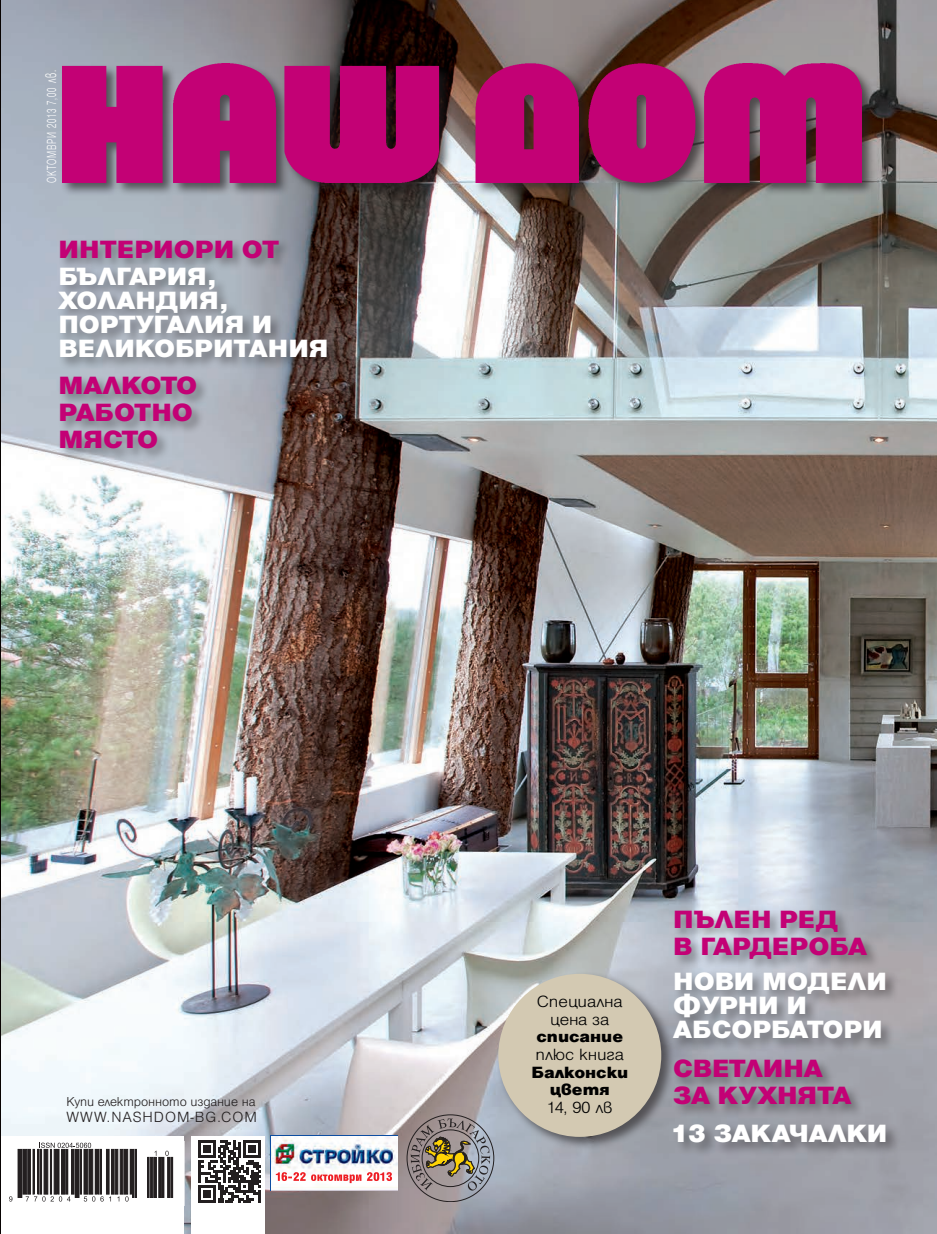
<style>
.page{position:relative;width:937px;height:1234px;background:#fff}
.page>*{position:absolute;margin:0;border:0;box-sizing:border-box;transform-origin:0 0}
.t1{font:900 27px/24px "Helen Bg";color:#fff;scale:1.08 1}
.t2{font:900 27px "Helen Bg";color:#c30175;scale:1.08 1}
.t3{font:300 17.55px "Helen Bg";color:#000;scale:1.08 1}
.t4{font:900 17.55px "Helen Bg";color:#000;scale:1.08 1}
.t5{font:300 15.9px "Helen Bg";letter-spacing:.07em;color:#231f20}
.t6{font:300 14.25px "Helen Bg";letter-spacing:.08em;color:#fff;scale:.64 1}
.t7{font:300 13.95px "Helen Bg";letter-spacing:-.01em;color:#231f20}
.s1{font-size:16.5px}
</style>
<div class="page">
<img style="left:1px;top:0;width:936px;height:1233px">
<div style="left:61px;top:61px;width:815px;height:135px;background:#231f20;opacity:.65"></div>
<img style="left:63px;top:63px;width:798px;height:119px">
<svg style="left:411px;top:1118px;width:79px;height:72px"></svg>
<hr style="left:0;top:0;width:1px;height:1233px;background:#080302">
<div style="left:1px;top:1136px;width:183px;height:97px;background:#fff"></div>
<svg style="left:9px;top:1144px;width:165px;height:58px"></svg>
<div style="left:18px;top:1149px;width:1px;height:48px;border:1px solid #231f20"></div>
<div style="left:21px;top:1149px;width:1px;height:48px;border:1px solid #231f20"></div>
<div style="left:23px;top:1149px;width:4px;height:44px;background:#231f20;border:1px solid #231f20"></div>
<hr style="left:28px;top:1149px;width:2px;height:44px;background:#231f20">
<div style="left:33px;top:1149px;width:1px;height:44px;border:1px solid #231f20"></div>
<div style="left:38px;top:1149px;width:1px;height:44px;border:1px solid #231f20"></div>
<div style="left:40px;top:1149px;width:2px;height:44px;border:1px solid #231f20"></div>
<div style="left:44px;top:1149px;width:4px;height:44px;background:#231f20;border:1px solid #231f20"></div>
<div style="left:50px;top:1149px;width:2px;height:44px;border:1px solid #231f20"></div>
<div style="left:54px;top:1149px;width:3px;height:44px;background:#231f20;border:1px solid #231f20"></div>
<div style="left:58px;top:1149px;width:1px;height:44px;border:1px solid #231f20"></div>
<hr style="left:62px;top:1149px;width:3px;height:44px;background:#231f20">
<div style="left:66px;top:1149px;width:2px;height:44px;border:1px solid #231f20"></div>
<hr style="left:71px;top:1149px;width:3px;height:44px;background:#231f20">
<div style="left:75px;top:1149px;width:2px;height:48px;border:1px solid #231f20"></div>
<div style="left:78px;top:1149px;width:1px;height:48px;border:1px solid #231f20"></div>
<div style="left:80px;top:1149px;width:2px;height:44px;border:1px solid #231f20"></div>
<svg style="left:84px;top:1149px;width:4px;height:44px"></svg>
<svg style="left:89px;top:1149px;width:4px;height:44px"></svg>
<div style="left:95px;top:1149px;width:1px;height:44px;border:1px solid #231f20"></div>
<div style="left:98px;top:1149px;width:1px;height:44px;border:1px solid #231f20"></div>
<div style="left:100px;top:1149px;width:1px;height:44px;border:1px solid #231f20"></div>
<hr style="left:106px;top:1149px;width:3px;height:44px;background:#231f20">
<hr style="left:111px;top:1149px;width:3px;height:44px;background:#231f20">
<div style="left:115px;top:1149px;width:3px;height:44px;background:#231f20;border:1px solid #231f20"></div>
<div style="left:120px;top:1149px;width:3px;height:44px;background:#231f20;border:1px solid #231f20"></div>
<svg style="left:124px;top:1149px;width:4px;height:44px"></svg>
<div style="left:130px;top:1149px;width:1px;height:44px;border:1px solid #231f20"></div>
<div style="left:133px;top:1149px;width:1px;height:48px;border:1px solid #231f20"></div>
<div style="left:135px;top:1149px;width:1px;height:48px;border:1px solid #231f20"></div>
<div style="left:148px;top:1157px;width:1px;height:40px;border:1px solid #231f20"></div>
<div style="left:150px;top:1157px;width:3px;height:40px;background:#231f20;border:1px solid #231f20"></div>
<hr style="left:154px;top:1157px;width:2px;height:40px;background:#231f20">
<hr style="left:159px;top:1157px;width:2px;height:40px;background:#231f20">
<div style="left:163px;top:1157px;width:1px;height:40px;border:1px solid #231f20"></div>
<hr style="left:168px;top:1157px;width:2px;height:40px;background:#231f20">
<div style="left:171px;top:1157px;width:2px;height:40px;border:1px solid #231f20"></div>
<svg style="left:165px;top:1150px;width:4px;height:5px"></svg>
<svg style="left:9px;top:1195px;width:3px;height:6px"></svg>
<svg style="left:26px;top:1195px;width:44px;height:6px"></svg>
<svg style="left:84px;top:1195px;width:27px;height:6px"></svg>
<svg style="left:117px;top:1195px;width:2px;height:6px"></svg>
<svg style="left:125px;top:1195px;width:4px;height:6px"></svg>
<svg style="left:39px;top:1142px;width:52px;height:5px"></svg>
<div style="left:192px;top:1136px;width:73px;height:97px;background:#fff"></div>
<svg style="left:198px;top:1140px;width:63px;height:62px"></svg>
<div style="left:59px;top:238px;width:233px;height:34px;background:#231f20;opacity:.43"></div>
<div style="left:673px;top:908px;width:207px;height:64px;background:#231f20;opacity:.43"></div>
<div style="left:672px;top:1057px;width:193px;height:61px;background:#231f20;opacity:.43"></div>
<div style="left:58px;top:374px;width:152px;height:88px;background:#231f20;opacity:.43"></div>
<div style="left:496px;top:971px;width:179px;height:179px;background:#231f20;opacity:.6"></div>
<div style="left:498px;top:973px;width:163px;height:163px;background:#d3c9b2;border-radius:50%"></div>
<div style="left:57px;top:265px;width:284px;height:106px;background:#231f20;opacity:.43"></div>
<div style="left:671px;top:970px;width:228px;height:82px;background:#231f20;opacity:.43"></div>
<div style="left:672px;top:1122px;width:227px;height:34px;background:#231f20;opacity:.43"></div>
<svg style="left:270px;top:1135px;width:128px;height:55px"></svg>
<img style="left:271px;top:1136px;width:126px;height:53px">
<svg style="left:276px;top:1171px;width:116px;height:11px"></svg>
<p class="t6" style="left:44px;top:183px;width:178px;rotate:-90deg">ОКТОМВРИ 2013 7,00 <span class="s1">лв.</span></p>
<p class="t2" style="left:59px;top:234px;width:206px">ИНТЕРИОРИ ОТ</p>
<p class="t1" style="left:59px;top:263px;width:147px">БЪЛГАРИЯ,</p>
<p class="t1" style="left:59px;top:287px;width:158px">ХОЛАНДИЯ,</p>
<p class="t1" style="left:59px;top:311px;width:251px">ПОРТУГАЛИЯ И<br>ВЕЛИКОБРИТАНИЯ</p>
<p class="t2" style="left:58px;top:370px;width:130px">МАЛКОТО</p>
<p class="t2" style="left:58px;top:397px;width:126px">РАБОТНО</p>
<p class="t2" style="left:58px;top:424px;width:94px">МЯСТО</p>
<p class="t7" style="left:66px;top:1093px;width:191px">Купи електронното издание на</p>
<p class="t5" style="left:66px;top:1107px;width:192px">WWW.NASHDOM-BG.COM</p>
<p class="t3" style="left:537px;top:991px;width:81px">Специална</p>
<p class="t3" style="left:550px;top:1008px;width:56px">цена за</p>
<p class="t4" style="left:536px;top:1026px;width:82px">списание</p>
<p class="t3" style="left:536px;top:1044px;width:83px">плюс книга</p>
<p class="t4" style="left:531px;top:1061px;width:91px">Балконски</p>
<p class="t4" style="left:550px;top:1079px;width:57px">цветя</p>
<p class="t3" style="left:547px;top:1096px;width:62px">14, 90 лв</p>
<p class="t2" style="left:673px;top:904px;width:154px">ПЪЛЕН РЕД</p>
<p class="t2" style="left:673px;top:931px;width:181px">В ГАРДЕРОБА</p>
<p class="t1" style="left:673px;top:968px;width:199px">НОВИ МОДЕЛИ<br>ФУРНИ И</p>
<p class="t1" style="left:673px;top:1016px;width:195px">АБСОРБАТОРИ</p>
<p class="t2" style="left:673px;top:1052px;width:140px">СВЕТЛИНА</p>
<p class="t2" style="left:673px;top:1079px;width:166px">ЗА КУХНЯТА</p>
<p class="t1" style="left:670px;top:1120px;width:203px">13 ЗАКАЧАЛКИ</p>
</div>
